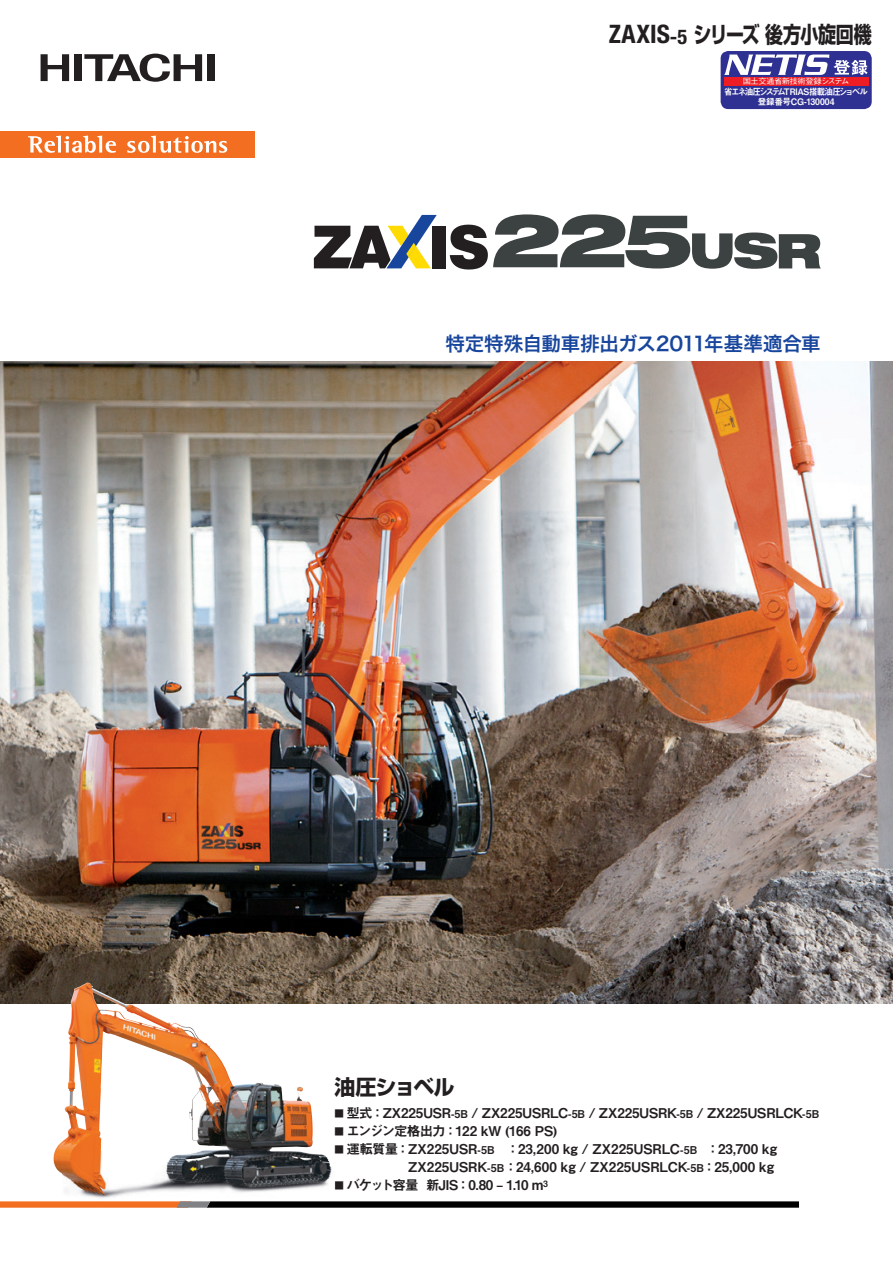
<style>
.page{position:relative;width:893px;height:1263px;background:#fff}
.page>*{position:absolute;margin:0;border:0;box-sizing:border-box;transform-origin:0 0}
.t1{font:700 22.5px "Shin Go Pro";letter-spacing:-.03em;color:#231f20;scale:.8 1}
.t2{font:700 21px "Shin Go Pro";letter-spacing:-.045em;color:#231f20}
.t3{font:19.5px "Hira Kaku Pro W6";letter-spacing:-.015em;color:#18469d}
.t4{font:13.5px/18px "Midashi Go Pro MB31";letter-spacing:-.015em;color:#231f20;text-align:right}
.t5{font:13.5px "Midashi Go Pro MB31";letter-spacing:-.08em;color:#231f20}
.t6{font:13.5px "Midashi Go Pro MB31";letter-spacing:-.065em;color:#231f20}
.t7{font:9px/9.9px "Midashi Go Pro MB31";letter-spacing:-.09em;color:#fff;text-align:center;scale:.95 1}
.t8{font:500 7.8px "Gothic BBB Pro";letter-spacing:-.06em;color:#fff;scale:1.05 1}
.s1{font-family:"Helvetica Neue";font-stretch:condensed;font-size:25.5px}
.s2{font-family:"Helvetica Neue";font-stretch:condensed;font-size:20.4px}
.s3{font-size:9.45px}
.s4{font-size:10.8px}
</style>
<div class="page">
<img style="left:0;top:361px;width:893px;height:642px">
<img style="left:53px;top:983px;width:282px;height:215px">
<svg style="left:0;top:1201px;width:799px;height:7px;background:#4e3324"></svg>
<div style="left:208px;top:54px;width:7px;height:27px;background:#231f20"></div>
<div style="left:75px;top:54px;width:7px;height:27px;background:#231f20"></div>
<svg style="left:84px;top:54px;width:118px;height:28px"></svg>
<div style="left:0;top:131px;width:255px;height:27px;background:#f36e21"></div>
<svg style="left:41px;top:54px;width:28px;height:27px"></svg>
<svg style="left:28px;top:136px;width:88px;height:17px"></svg>
<svg style="left:127px;top:136px;width:100px;height:17px"></svg>
<div style="left:432px;top:226px;width:14px;height:42px;background:#231f20"></div>
<svg style="left:314px;top:215px;width:123px;height:53px"></svg>
<svg style="left:450px;top:214px;width:371px;height:56px"></svg>
<div style="left:721px;top:51px;width:151px;height:58px;background:#2e3092;border-radius:8px"></div>
<svg style="left:724px;top:55px;width:144px;height:20px"></svg>
<div style="left:724px;top:77px;width:144px;height:9px;background:#ee1d23"></div>
<h1 class="t1" style="left:609px;top:16px;width:330px"><span class="s1">ZAXIS</span><span class="s2">-5</span> シリーズ 後方小旋回機</h1>
<p class="t8" style="left:743px;top:75px;width:103px">国土交通省新技術登録システム</p>
<p class="t7" style="left:724px;top:86px;width:153px">省エネ油圧システムT R IAS搭載油圧ショベル登録番号CG-130004</p>
<h3 class="t3" style="left:446px;top:326px;width:377px">特定特殊自動車排出ガス2011年基準適合車</h3>
<h2 class="t2" style="left:335px;top:1071px;width:121px">油圧ショベル</h2>
<p class="t4" style="left:335px;top:1102px;width:486px"><span class="s3">■</span> 型式：ZX225USR<span class="s4">-5B</span> / ZX225USRLC<span class="s4">-5B</span> / ZX225USRK<span class="s4">-5B</span> / ZX225USRLCK<span class="s4">-5B</span></p>
<p class="t6" style="left:335px;top:1120px;width:224px"><span class="s3">■</span> エンジン定格出力：122 kW (166 PS)</p>
<p class="t4" style="left:335px;top:1138px;width:444px"><span class="s3">■</span> 運転質量：ZX225USR<span class="s4">-5B</span> ：23,200 kg / ZX225USRLC<span class="s4">-5B</span> ：23,700 kg<br>ZX225USRK<span class="s4">-5B</span>：24,600 kg / ZX225USRLCK<span class="s4">-5B</span>：25,000 kg</p>
<p class="t5" style="left:335px;top:1174px;width:215px"><span class="s3">■</span> バケット容量 新JIS：0.80 – 1.10 m<sup>3</sup></p>
</div>
